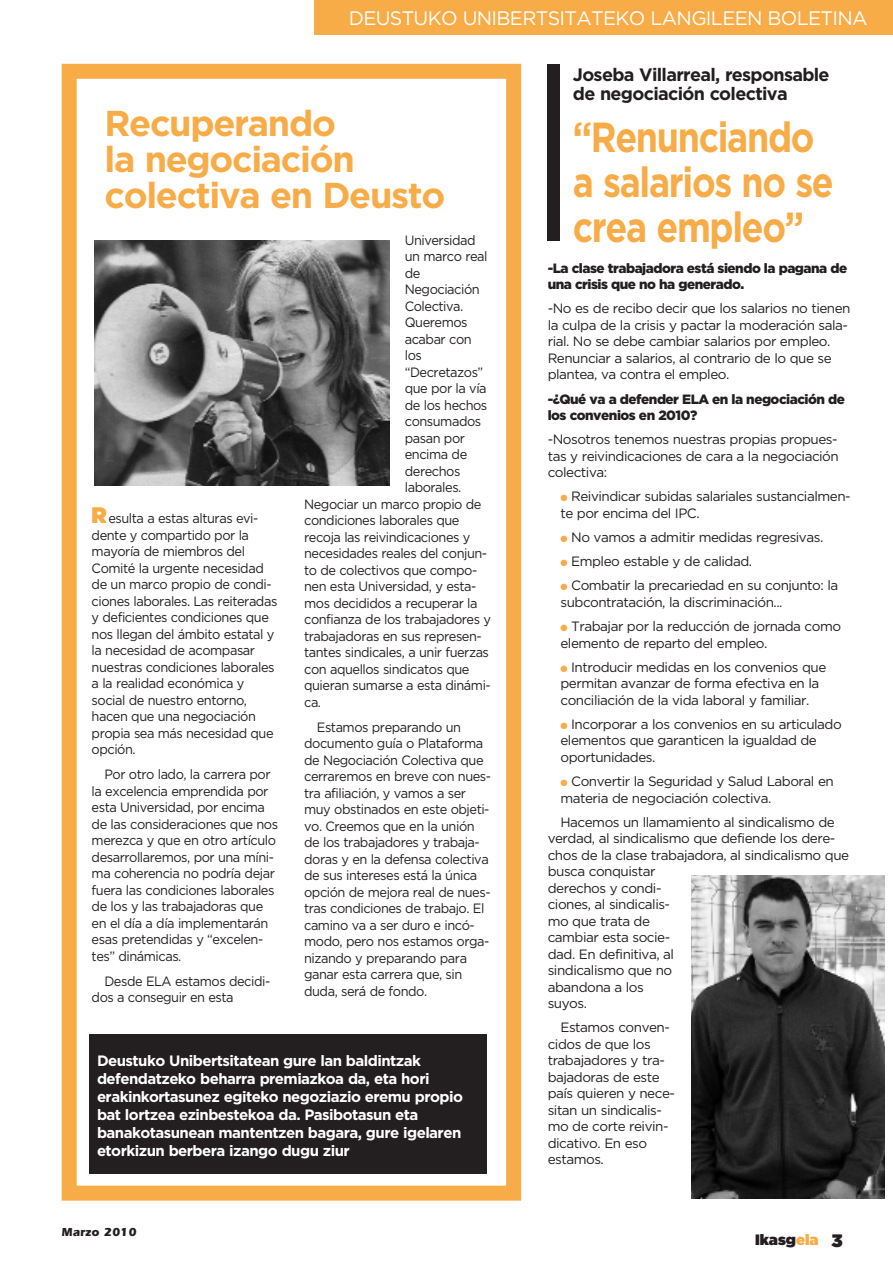
<style>
.page{position:relative;width:893px;height:1263px;background:#fff}
.page>*{position:absolute;margin:0;border:0;box-sizing:border-box;transform-origin:0 0}
.t1{font:700 42px/45px "Gotham";letter-spacing:-.035em;color:#f7ac48;scale:.85 1}
.t2{font:700 36px/36px "Gotham";letter-spacing:-.035em;color:#f7ac48}
.t3{font:19.5px "Gotham";letter-spacing:-.035em;color:#fff}
.t4{font:700 18px/19.5px "Gotham";letter-spacing:-.035em;color:#231f20}
.t5{font:700 15px/18px "Gotham";letter-spacing:-.035em;color:#fff}
.t6{font:15px "Gotham Ultra";color:#231f20}
.t7{font:13.5px/16.5px "Gotham";letter-spacing:-.035em;color:#231f20;scale:.95 1}
.t8{font:13.5px/16.5px "Gotham";letter-spacing:-.035em;color:#231f20}
.t9{font:900 13.5px/16.5px "Gotham";letter-spacing:-.035em;color:#231f20}
.t10{font:700 12px "Itc Eras";color:#231f20}
.s1{color:#f7ac48}
.s2{font-family:"Gotham Ultra";font-size:22.5px;color:#f7ac48}
.s3{font-size:18px}
</style>
<div class="page">
<div style="left:315px;top:0;width:578px;height:34px;background:#f7ac48"></div>
<div style="left:548px;top:64px;width:12px;height:177px;background:#231f20"></div>
<div style="left:62px;top:64px;width:459px;height:1136px;border:15px solid #f7ac48"></div>
<div style="left:89px;top:1034px;width:398px;height:140px;background:#231f20"></div>
<img style="left:95px;top:241px;width:295px;height:245px">
<img style="left:691px;top:875px;width:194px;height:323px">
<h3 class="t3" style="left:349px;top:11px;width:520px">DEUSTUKO UNIBERTSITATEKO LANGILEEN BOLETINA</h3>
<h3 class="t4" style="left:573px;top:66px;width:258px">Joseba Villarreal, responsable de negociación colectiva</h3>
<h2 class="t2" style="left:105px;top:107px;width:342px">Recuperando<br>la negociación colectiva en Deusto</h2>
<h1 class="t1" style="left:573px;top:117px;width:309px">“Renunciando a salarios no se crea empleo”</h1>
<p class="t7" style="left:405px;top:233px;width:76px">Universidad</p>
<p class="t7" style="left:405px;top:249px;width:89px">un marco real</p>
<p class="t7" style="left:405px;top:266px;width:18px">de</p>
<p class="t7" style="left:405px;top:282px;width:80px">Negociación</p>
<p class="t7" style="left:405px;top:299px;width:63px">Colectiva.</p>
<p class="t7" style="left:405px;top:315px;width:68px">Queremos</p>
<p class="t7" style="left:405px;top:332px;width:72px">acabar con</p>
<p class="t7" style="left:405px;top:348px;width:20px">los</p>
<p class="t7" style="left:405px;top:365px;width:84px">“Decretazos”</p>
<p class="t7" style="left:405px;top:381px;width:88px">que por la vía</p>
<p class="t7" style="left:405px;top:398px;width:88px">de los hechos</p>
<p class="t7" style="left:405px;top:414px;width:82px">consumados</p>
<p class="t7" style="left:405px;top:431px;width:65px">pasan por</p>
<p class="t7" style="left:405px;top:447px;width:67px">encima de</p>
<p class="t7" style="left:405px;top:464px;width:60px">derechos</p>
<p class="t7" style="left:405px;top:480px;width:61px">laborales.</p>
<p class="t7" style="left:304px;top:497px;width:188px">Negociar un marco propio de</p>
<p class="t7" style="left:304px;top:513px;width:165px">condiciones laborales que</p>
<p class="t7" style="left:304px;top:530px;width:177px">recoja las reivindicaciones y</p>
<p class="t7" style="left:304px;top:546px;width:194px">necesidades reales del conjun-</p>
<p class="t7" style="left:304px;top:563px;width:184px">to de colectivos que compo-</p>
<p class="t7" style="left:304px;top:579px;width:183px">nen esta Universidad, y esta-</p>
<p class="t7" style="left:304px;top:596px;width:184px">mos decididos a recuperar la</p>
<p class="t7" style="left:304px;top:612px;width:198px">confianza de los trabajadores y</p>
<p class="t7" style="left:304px;top:629px;width:188px">trabajadoras en sus represen-</p>
<p class="t7" style="left:304px;top:645px;width:196px">tantes sindicales, a unir fuerzas</p>
<p class="t7" style="left:304px;top:662px;width:176px">con aquellos sindicatos que</p>
<p class="t7" style="left:304px;top:678px;width:198px">quieran sumarse a esta dinámi-</p>
<p class="t7" style="left:304px;top:695px;width:19px">ca.</p>
<p class="t7" style="left:304px;top:720px;width:198px;text-indent:13px">Estamos preparando un documento guía o Plataforma de Negociación Colectiva que cerraremos en breve con nues&shy;tra afiliación, y vamos a ser muy obstinados en este objeti&shy;vo. Creemos que en la unión de los trabajadores y trabaja&shy;doras y en la defensa colectiva de sus intereses está la única opción de mejora real de nues&shy;tras condiciones de trabajo. El camino va a ser duro e incó&shy;modo, pero nos estamos orga&shy;nizando y preparando para ganar esta carrera que, sin duda, será de fondo.</p>
<p class="t9" style="left:548px;top:261px;width:301px">-La clase trabajadora está siendo la pagana de una crisis que no ha generado.</p>
<p class="t8" style="left:548px;top:301px;width:304px">-No es de recibo decir que los salarios no tienen la culpa de la crisis y pactar la moderación sala&shy;rial. No se debe cambiar salarios por empleo.<br>Renunciar a salarios, al contrario de lo que se plantea, va contra el empleo.</p>
<p class="t9" style="left:548px;top:391px;width:299px">-¿Qué va a defender ELA en la negociación de los convenios en 2010?</p>
<p class="t8" style="left:548px;top:432px;width:293px;text-align:justify">-Nosotros tenemos nuestras propias propues&shy;tas y reivindicaciones de cara a la negociación colectiva:</p>
<p class="t8" style="left:560px;top:489px;width:292px"><span class="s1">●</span> Reivindicar subidas salariales sustancialmen&shy;te por encima del IPC.</p>
<p class="t8" style="left:560px;top:530px;width:264px"><span class="s1">●</span> No vamos a admitir medidas regresivas.</p>
<p class="t8" style="left:560px;top:554px;width:193px"><span class="s1">●</span> Empleo estable y de calidad.</p>
<p class="t8" style="left:560px;top:578px;width:279px"><span class="s1">●</span> Combatir la precariedad en su conjunto: la subcontratación, la discriminación...</p>
<p class="t8" style="left:560px;top:619px;width:282px"><span class="s1">●</span> Trabajar por la reducción de jornada como elemento de reparto del empleo.</p>
<p class="t8" style="left:560px;top:660px;width:267px"><span class="s1">●</span> Introducir medidas en los convenios que permitan avanzar de forma efectiva en la conciliación de la vida laboral y familiar.</p>
<p class="t8" style="left:560px;top:717px;width:283px"><span class="s1">●</span> Incorporar a los convenios en su articulado elementos que garanticen la igualdad de oportunidades.</p>
<p class="t8" style="left:560px;top:774px;width:275px"><span class="s1">●</span> Convertir la Seguridad y Salud Laboral en materia de negociación colectiva.</p>
<p class="t8" style="left:548px;top:814px;width:303px;text-indent:13px">Hacemos un llamamiento al sindicalismo de verdad, al sindicalismo que defiende los dere&shy;chos de la clase trabajadora, al sindicalismo que busca conquistar<br>derechos y condi-<br>ciones, al sindicalis-<br>mo que trata de<br>cambiar esta socie-<br>dad. En definitiva, al<br>sindicalismo que no<br>abandona a los<br>suyos.</p>
<p class="t8" style="left:548px;top:1020px;width:129px;text-indent:13px">Estamos conven&shy;cidos de que los trabajadores y tra&shy;bajadoras de este país quieren y nece&shy;sitan un sindicalis&shy;mo de corte reivin&shy;dicativo. En eso estamos.</p>
<p class="t7" style="left:92px;top:511px;width:197px"><span class="s2">R</span> esulta a estas alturas evi&shy;dente y compartido por la mayoría de miembros del<br>Comité la urgente necesidad de un marco propio de condi&shy;ciones laborales. Las reiteradas y deficientes condiciones que nos llegan del ámbito estatal y la necesidad de acompasar nuestras condiciones laborales a la realidad económica y social de nuestro entorno, hacen que una negociación propia sea más necesidad que opción.</p>
<p class="t7" style="left:92px;top:767px;width:198px;text-indent:13px">Por otro lado, la carrera por la excelencia emprendida por esta Universidad, por encima de las consideraciones que nos merezca y que en otro artículo desarrollaremos, por una míni&shy;ma coherencia no podría dejar fuera las condiciones laborales de los y las trabajadoras que en el día a día implementarán esas pretendidas y “excelen&shy;tes” dinámicas.</p>
<p class="t7" style="left:92px;top:974px;width:190px;text-indent:13px">Desde ELA estamos decidi&shy;dos a conseguir en esta</p>
<p class="t5" style="left:97px;top:1052px;width:367px">Deustuko Unibertsitatean gure lan baldintzak defendatzeko beharra premiazkoa da, eta hori erakinkortasunez egiteko negoziazio eremu propio bat lortzea ezinbestekoa da. Pasibotasun eta banakotasunean mantentzen bagara, gure igelaren etorkizun berbera izango dugu ziur</p>
<p class="t10" style="left:62px;top:1228px;width:76px">Marzo 2010</p>
<p class="t6" style="left:755px;top:1231px;width:89px">Ikasg<span class="s1">ela</span> <span class="s3">3</span></p>
</div>
